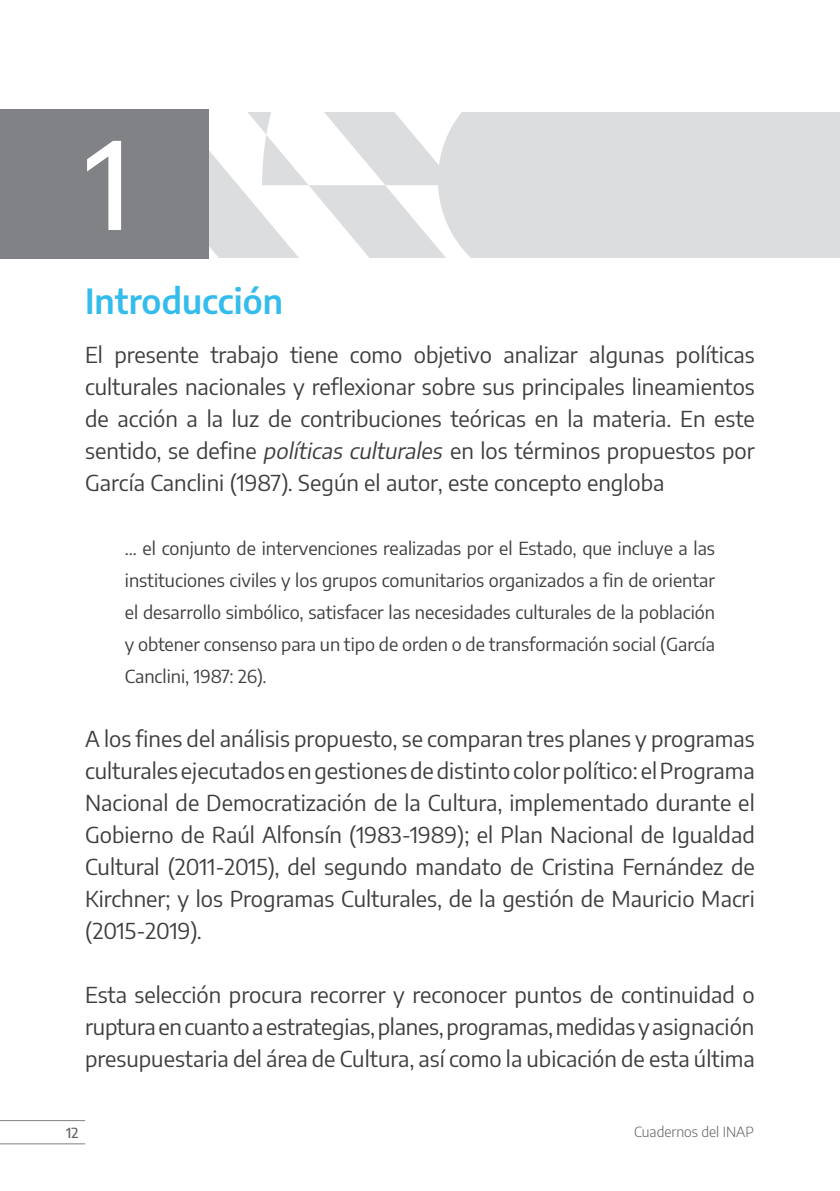
<style>
.page{position:relative;width:840px;height:1191px;background:#fff}
.page>*{position:absolute;margin:0;border:0;box-sizing:border-box;transform-origin:0 0}
.t1{font:500 120px "Encode Sans";color:#fff}
.t2{font:600 34px "Encode Sans";color:#34bced}
.t3{font:22px/32px "Encode Sans";color:#3e3e3f;text-align:justify}
.t4{font:18px/32px "Encode Sans";color:#3e3e3f;text-align:justify}
.t5{font:300 14px "Encode Sans";color:#636366}
.t6{font:500 14px "Encode Sans";color:#636366}
.s1{font-style:italic}
</style>
<div class="page">
<div style="left:191px;top:112px;width:648px;height:145px;background:#dcdddf"></div>
<svg style="left:209px;top:112px;width:261px;height:145px"></svg>
<div style="left:0;top:109px;width:209px;height:149px;background:#808285"></div>
<hr style="left:0;top:1120px;width:85px;height:1px;background:#808285">
<hr style="left:0;top:1143px;width:85px;height:1px;background:#808285">
<h1 class="t1" style="left:85px;top:100px;width:47px">1</h1>
<h2 class="t2" style="left:85px;top:276px;width:199px">Introducción</h2>
<p class="t3" style="left:85px;top:337px;width:670px">El presente trabajo tiene como objetivo analizar algunas políticas culturales nacionales y reflexionar sobre sus principales lineamientos de acción a la luz de contribuciones teóricas en la materia. En este sentido, se define <span class="s1">políticas culturales</span> en los términos propuestos por García Canclini (1987). Según el autor, este concepto engloba</p>
<p class="t4" style="left:125px;top:531px;width:591px">… el conjunto de intervenciones realizadas por el Estado, que incluye a las instituciones civiles y los grupos comunitarios organizados a fin de orientar el desarrollo simbólico, satisfacer las necesidades culturales de la población y obtener consenso para un tipo de orden o de transformación social (García Canclini, 1987: 26).</p>
<p class="t3" style="left:85px;top:721px;width:670px">A los fines del análisis propuesto, se comparan tres planes y programas culturales ejecutados en gestiones de distinto color político: el Programa Nacional de Democratización de la Cultura, implementado durante el Gobierno de Raúl Alfonsín (1983-1989); el Plan Nacional de Igualdad Cultural (2011-2015), del segundo mandato de Cristina Fernández de Kirchner; y los Programas Culturales, de la gestión de Mauricio Macri (2015-2019).</p>
<p class="t3" style="left:85px;top:977px;width:670px">Esta selección procura recorrer y reconocer puntos de continuidad o ruptura en cuanto a estrategias, planes, programas, medidas y asignación presupuestaria del área de Cultura, así como la ubicación de esta última</p>
<p class="t6" style="left:66px;top:1122px;width:14px">12</p>
<p class="t5" style="left:633px;top:1122px;width:121px">Cuadernos del INAP</p>
</div>
